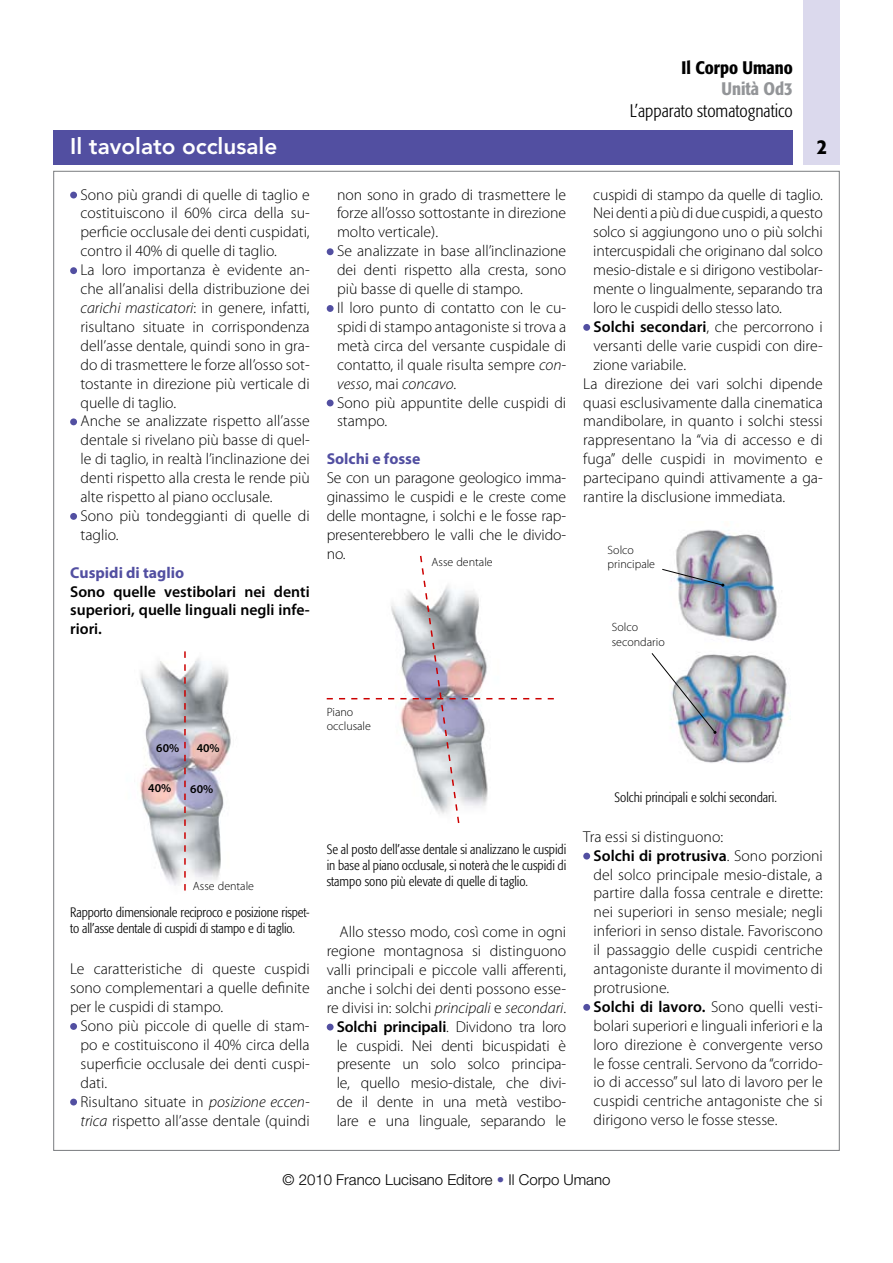
<style>
.page{position:relative;width:893px;height:1263px;background:#fff}
.page>*{position:absolute;margin:0;border:0;box-sizing:border-box;transform-origin:0 0}
.t1{font:800 22.5px "Avenir LT Std";color:#fff}
.t2{font:500 condensed 21px "Formata";color:#000}
.t3{font:300 condensed 18px "Formata";color:#000}
.t4{font:500 condensed 18px "Formata";color:#000}
.t5{font:500 condensed 18px "Formata";color:#939598}
.t6{font:300 15.75px/18.9px "Myriad Pro";color:#000}
.t7{font:600 15.75px/18.9px "Myriad Pro";color:#000;text-align:justify}
.t8{font:700 15.75px "Myriad Pro";color:#524fa1}
.t9{font:300 15px "Helvetica Neue LT Std";color:#000}
.t10{font:300 condensed 13.5px/16.2px "Formata";color:#000}
.t11{font:300 12px/14.4px "Myriad Pro";color:#000}
.t12{font:600 12px "Myriad Pro";color:#000}
.s1{font-style:italic}
.s2{font-weight:300}
.s3{font-weight:600}
.s4{color:#524fa1}
</style>
<div class="page">
<div style="left:53px;top:130px;width:740px;height:34px;background:#524fa1"></div>
<div style="left:804px;top:0;width:36px;height:164px;background:#dbd9ed"></div>
<img style="left:140px;top:658px;width:91px;height:233px">
<div style="left:70px;top:192px;width:7px;height:6px;background:#524fa1;border-radius:50%"></div>
<div style="left:70px;top:267px;width:7px;height:7px;background:#524fa1;border-radius:50%"></div>
<div style="left:70px;top:418px;width:7px;height:7px;background:#524fa1;border-radius:50%"></div>
<div style="left:70px;top:513px;width:7px;height:7px;background:#524fa1;border-radius:50%"></div>
<div style="left:327px;top:248px;width:7px;height:7px;background:#524fa1;border-radius:50%"></div>
<div style="left:327px;top:305px;width:7px;height:7px;background:#524fa1;border-radius:50%"></div>
<div style="left:327px;top:400px;width:7px;height:6px;background:#524fa1;border-radius:50%"></div>
<div style="left:583px;top:324px;width:7px;height:7px;background:#524fa1;border-radius:50%"></div>
<div style="left:70px;top:1023px;width:7px;height:7px;background:#524fa1;border-radius:50%"></div>
<div style="left:70px;top:1098px;width:7px;height:7px;background:#524fa1;border-radius:50%"></div>
<svg style="left:184px;top:651px;width:2px;height:239px"></svg>
<svg style="left:327px;top:555px;width:227px;height:268px"></svg>
<div style="left:327px;top:1024px;width:7px;height:6px;background:#524fa1;border-radius:50%"></div>
<img style="left:676px;top:529px;width:115px;height:234px">
<img style="left:651px;top:652px;width:65px;height:82px">
<svg style="left:662px;top:568px;width:62px;height:19px"></svg>
<div style="left:583px;top:853px;width:7px;height:6px;background:#524fa1;border-radius:50%"></div>
<div style="left:583px;top:1004px;width:7px;height:7px;background:#524fa1;border-radius:50%"></div>
<p class="t4" style="left:681px;top:57px;width:113px">Il Corpo Umano</p>
<p class="t5" style="left:722px;top:78px;width:73px">Unità Od3</p>
<p class="t3" style="left:630px;top:100px;width:165px">L’apparato stomatognatico</p>
<h1 class="t1" style="left:70px;top:133px;width:209px">Il tavolato occlusale</h1>
<h2 class="t2" style="left:817px;top:133px;width:12px">2</h2>
<p class="t6" style="left:80px;top:185px;width:231px">Sono più grandi di quelle di taglio e costituiscono il 60% circa della su&shy;perficie occlusale dei denti cuspidati, contro il 40% di quelle di taglio.<br>La loro importanza è evidente an&shy;che all’analisi della distribuzione dei <span class="s1">carichi masticatori</span>: in genere, infatti, risultano situate in corrispondenza dell’asse dentale, quindi sono in gra&shy;do di trasmettere le forze all’osso sot&shy;tostante in direzione più verticale di quelle di taglio.<br>Anche se analizzate rispetto all’asse dentale si rivelano più basse di quel&shy;le di taglio, in realtà l’inclinazione dei denti rispetto alla cresta le rende più alte rispetto al piano occlusale.<br>Sono più tondeggianti di quelle di taglio.</p>
<p class="t8" style="left:70px;top:563px;width:115px">Cuspidi di taglio</p>
<p class="t7" style="left:70px;top:582px;width:241px">Sono quelle vestibolari nei denti superiori, quelle linguali negli infe&shy;riori.</p>
<p class="t6" style="left:337px;top:185px;width:231px">non sono in grado di trasmettere le forze all’osso sottostante in direzione molto verticale).<br>Se analizzate in base all’inclinazione dei denti rispetto alla cresta, sono più basse di quelle di stampo.<br>Il loro punto di contatto con le cu&shy;spidi di stampo antagoniste si trova a metà circa del versante cuspidale di contatto, il quale risulta sempre <span class="s1">con&shy;vesso</span>, mai <span class="s1">concavo</span>.<br>Sono più appuntite delle cuspidi di stampo.</p>
<p class="t8" style="left:327px;top:450px;width:95px">Solchi e fosse</p>
<p class="t6" style="left:327px;top:469px;width:241px;text-align:justify">Se con un paragone geologico imma&shy;ginassimo le cuspidi e le creste come delle montagne, i solchi e le fosse rap&shy;presenterebbero le valli che le divido&shy;no.</p>
<p class="t6" style="left:593px;top:185px;width:231px">cuspidi di stampo da quelle di taglio.</p>
<p class="t6" style="left:593px;top:204px;width:231px">Nei denti a più di due cuspidi, a questo</p>
<p class="t6" style="left:593px;top:223px;width:231px">solco si aggiungono uno o più solchi</p>
<p class="t6" style="left:593px;top:242px;width:231px">intercuspidali che originano dal solco</p>
<p class="t6" style="left:593px;top:261px;width:231px">mesio-distale e si dirigono vestibolar-</p>
<p class="t6" style="left:593px;top:280px;width:231px">mente o lingualmente, separando tra</p>
<p class="t6" style="left:593px;top:299px;width:190px">loro le cuspidi dello stesso lato.</p>
<p class="t7" style="left:594px;top:317px;width:231px">Solchi secondari<span class="s2">, che percorrono i</span></p>
<p class="t6" style="left:594px;top:336px;width:231px">versanti delle varie cuspidi con dire-</p>
<p class="t6" style="left:594px;top:355px;width:94px">zione variabile.</p>
<p class="t6" style="left:583px;top:374px;width:241px">La direzione dei vari solchi dipende</p>
<p class="t6" style="left:583px;top:393px;width:241px">quasi esclusivamente dalla cinematica</p>
<p class="t6" style="left:583px;top:412px;width:241px">mandibolare, in quanto i solchi stessi</p>
<p class="t6" style="left:583px;top:431px;width:241px">rappresentano la “via di accesso e di</p>
<p class="t6" style="left:583px;top:450px;width:241px">fuga” delle cuspidi in movimento e</p>
<p class="t6" style="left:583px;top:469px;width:241px">partecipano quindi attivamente a ga-</p>
<p class="t6" style="left:583px;top:488px;width:203px">rantire la disclusione immediata.</p>
<p class="t11" style="left:608px;top:543px;width:49px">Solco principale</p>
<p class="t11" style="left:432px;top:555px;width:63px">Asse dentale</p>
<p class="t11" style="left:612px;top:620px;width:54px">Solco secondario</p>
<p class="t12" style="left:156px;top:741px;width:24px">60%</p>
<p class="t12" style="left:197px;top:742px;width:24px">40%</p>
<p class="t12" style="left:190px;top:783px;width:24px">60%</p>
<p class="t12" style="left:148px;top:781px;width:24px">40%</p>
<p class="t11" style="left:193px;top:879px;width:63px">Asse dentale</p>
<p class="t10" style="left:70px;top:904px;width:241px">Rapporto dimensionale reciproco e posizione rispet&shy;to all’asse dentale di cuspidi di stampo e di taglio.</p>
<p class="t6" style="left:70px;top:960px;width:241px;text-align:justify">Le caratteristiche di queste cuspidi sono complementari a quelle definite per le cuspidi di stampo.</p>
<p class="t6" style="left:80px;top:1016px;width:231px">Sono più piccole di quelle di stam&shy;po e costituiscono il 40% circa della superficie occlusale dei denti cuspi&shy;dati.<br>Risultano situate in <span class="s1">posizione eccen&shy;trica</span> rispetto all’asse dentale (quindi</p>
<p class="t11" style="left:327px;top:705px;width:46px">Piano occlusale</p>
<p class="t10" style="left:327px;top:841px;width:241px;text-align:justify">Se al posto dell’asse dentale si analizzano le cuspidi in base al piano occlusale, si noterà che le cuspidi di stampo sono più elevate di quelle di taglio.</p>
<p class="t6" style="left:327px;top:923px;width:241px;text-align:right">Allo stesso modo, così come in ogni regione montagnosa si distinguono valli principali e piccole valli afferenti, anche i solchi dei denti possono esse&shy;re divisi in: solchi <span class="s1">principali</span> e <span class="s1">secondari</span>.<br><span class="s3">Solchi principali</span>. Dividono tra loro le cuspidi. Nei denti bicuspidati è presente un solo solco principa&shy;le, quello mesio-distale, che divi&shy;de il dente in una metà vestibo&shy;lare e una linguale, separando le</p>
<p class="t10" style="left:615px;top:789px;width:164px">Solchi principali e solchi secondari.</p>
<p class="t6" style="left:594px;top:827px;width:231px;text-indent:-10px">Tra essi si distinguono:<br><span class="s3">Solchi di protrusiva</span>. Sono porzioni del solco principale mesio-distale, a partire dalla fossa centrale e dirette: nei superiori in senso mesiale; negli inferiori in senso distale. Favoriscono il passaggio delle cuspidi centriche antagoniste durante il movimento di protrusione.<br><span class="s3">Solchi di lavoro.</span> Sono quelli vesti&shy;bolari superiori e linguali inferiori e la loro direzione è convergente verso le fosse centrali. Servono da “corrido&shy;io di accesso” sul lato di lavoro per le cuspidi centriche antagoniste che si dirigono verso le fosse stesse.</p>
<p class="t9" style="left:282px;top:1170px;width:329px">© 2010 Franco Lucisano Editore <span class="s4">•</span> Il Corpo Umano</p>
</div>
